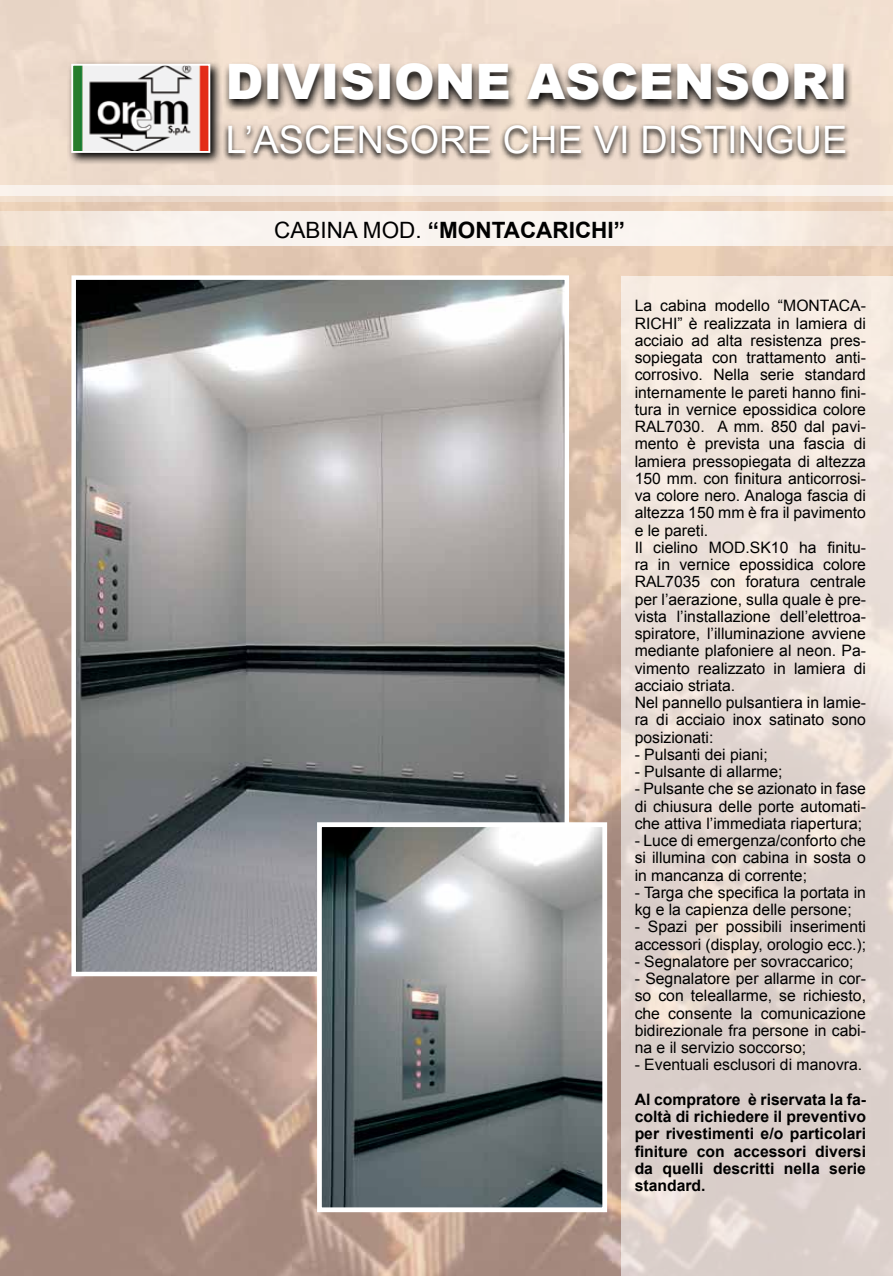
<style>
.page{position:relative;width:893px;height:1276px;background:#fff}
.page>*{position:absolute;margin:0;border:0;box-sizing:border-box;transform-origin:0 0}
.t1{font:900 48.9px "Arial";color:#fff}
.t2{font:37.8px "Arial";letter-spacing:.005em;color:#fff}
.t3{font:700 22.5px "Arial";color:#000}
.t4{font:15.75px/17.2px "Arial";color:#000}
.t5{font:700 15.75px/17.2px "Arial";color:#000;text-align:justify}
.s1{font-weight:400}
</style>
<div class="page">
<img style="left:0;top:202px;width:893px;height:1074px">
<svg style="left:621px;top:276px;width:272px;height:1000px;background:#e5dad3"></svg>
<div style="left:0;top:0;width:893px;height:202px;background:#efddcd"></div>
<div style="left:0;top:185px;width:893px;height:11px;background:#f7f0ea"></div>
<svg style="left:225px;top:63px;width:626px;height:49px"></svg>
<svg style="left:68px;top:60px;width:154px;height:105px"></svg>
<img style="left:74px;top:67px;width:133px;height:83px">
<div style="left:71px;top:64px;width:139px;height:89px;border:2px solid #fff"></div>
<svg style="left:223px;top:124px;width:626px;height:37px"></svg>
<img style="left:76px;top:280px;width:488px;height:691px">
<div style="left:71px;top:275px;width:498px;height:701px;border:4px solid #fff"></div>
<img style="left:323px;top:828px;width:278px;height:378px">
<div style="left:317px;top:822px;width:290px;height:390px;border:5px solid #fff"></div>
<img style="left:0;top:211px;width:893px;height:34px">
<h1 class="t1" style="left:225px;top:54px;width:624px">DIVISIONE ASCENSORI</h1>
<h2 class="t2" style="left:226px;top:118px;width:623px">L’ASCENSORE CHE VI DISTINGUE</h2>
<h3 class="t3" style="left:274px;top:217px;width:352px"><span class="s1">CABINA MOD.</span> “MONTACARICHI”</h3>
<p class="t4" style="left:635px;top:297px;width:233px">La cabina modello “MONTACA-<br>RICHI” è realizzata in lamiera di acciaio ad alta resistenza pres&shy;sopiegata con trattamento anti&shy;corrosivo. Nella serie standard internamente le pareti hanno fini&shy;tura in vernice epossidica colore<br>RAL7030. A mm. 850 dal pavi&shy;mento è prevista una fascia di lamiera pressopiegata di altezza<br>150 mm. con finitura anticorrosi&shy;va colore nero. Analoga fascia di altezza 150 mm è fra il pavimento e le pareti.<br>Il cielino MOD.SK10 ha finitu&shy;ra in vernice epossidica colore<br>RAL7035 con foratura centrale per l’aerazione, sulla quale è pre&shy;vista l’installazione dell’elettroa&shy;spiratore, l’illuminazione avviene mediante plafoniere al neon. Pa&shy;vimento realizzato in lamiera di acciaio striata.<br>Nel pannello pulsantiera in lamie&shy;ra di acciaio inox satinato sono posizionati:</p>
<p class="t4" style="left:635px;top:745px;width:135px">- Pulsanti dei piani;</p>
<p class="t4" style="left:635px;top:763px;width:149px">- Pulsante di allarme;</p>
<p class="t4" style="left:635px;top:780px;width:233px;text-align:justify">- Pulsante che se azionato in fase di chiusura delle porte automati&shy;che attiva l’immediata riapertura;</p>
<p class="t4" style="left:635px;top:832px;width:233px;text-align:justify">- Luce di emergenza/conforto che si illumina con cabina in sosta o in mancanza di corrente;</p>
<p class="t4" style="left:635px;top:883px;width:233px">- Targa che specifica la portata in kg e la capienza delle persone;</p>
<p class="t4" style="left:635px;top:918px;width:233px">- Spazi per possibili inserimenti accessori (display, orologio ecc.);</p>
<p class="t4" style="left:635px;top:952px;width:220px">- Segnalatore per sovraccarico;</p>
<p class="t4" style="left:635px;top:970px;width:233px;text-align:justify">- Segnalatore per allarme in cor&shy;so con teleallarme, se richiesto, che consente la comunicazione bidirezionale fra persone in cabi&shy;na e il servizio soccorso;</p>
<p class="t4" style="left:635px;top:1056px;width:229px">- Eventuali esclusori di manovra.</p>
<p class="t5" style="left:635px;top:1090px;width:233px">Al compratore è riservata la fa&shy;coltà di richiedere il preventivo per rivestimenti e/o particolari finiture con accessori diversi da quelli descritti nella serie standard.</p>
</div>
